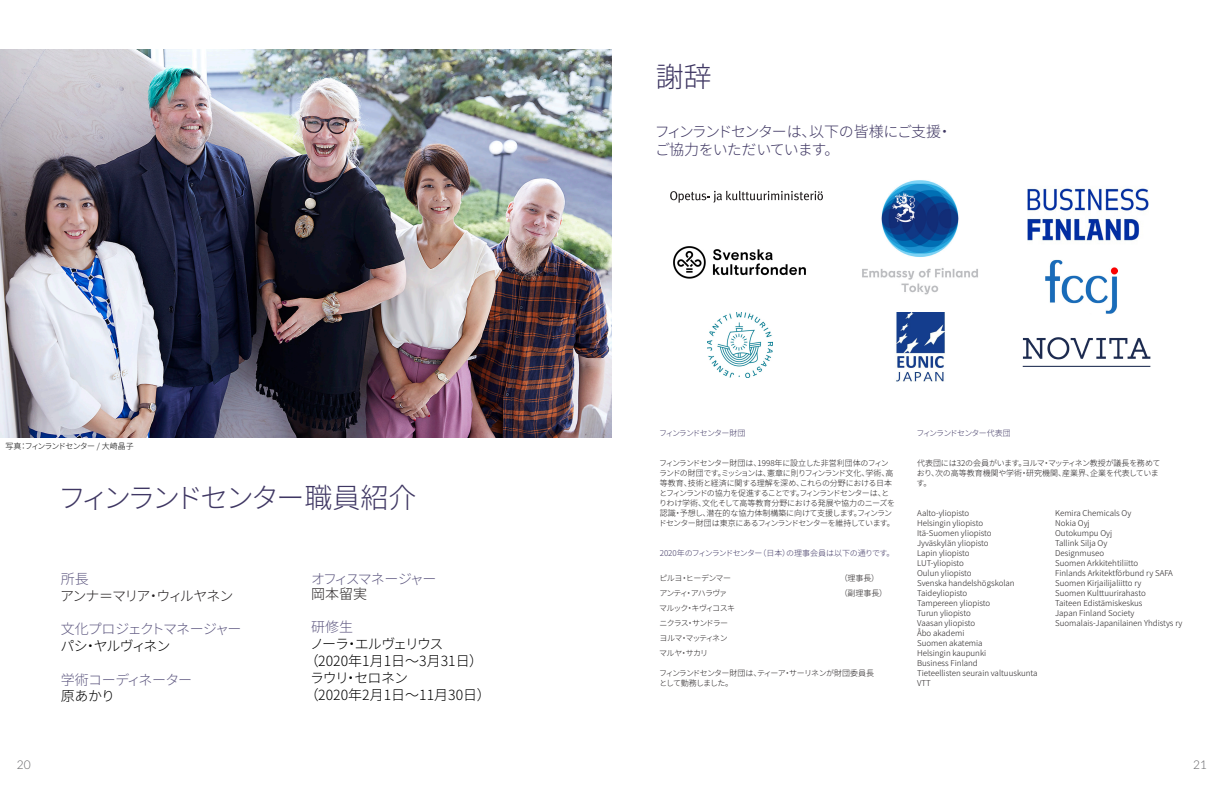
<style>
.page{position:relative;width:1224px;height:792px;background:#fff}
.page>*{position:absolute;margin:0;border:0;box-sizing:border-box;transform-origin:0 0}
.HeadingStyle{font:300 28px "Noto Sans CJ Kjp";letter-spacing:-.1em;color:#3f3763}
.HeadingStyle-2{font:300 15px "Noto Sans CJ Kjp";letter-spacing:-.09em;color:#3f3763}
.HeadingStyle-3{font:300 15px "Noto Sans CJ Kjp";letter-spacing:-.065em;color:#3f3763}
.Cultureheader{font:300 14px "Noto Sans CJ Kjp";color:#000}
.Finstituteheader{font:300 14px "Noto Sans CJ Kjp";letter-spacing:-.055em;color:#605a82}
.Cultureheader-2{font:300 14px "Noto Sans CJ Kjp";letter-spacing:-.12em;color:#231f20}
.Cultureheader-3{font:300 14px "Noto Sans CJ Kjp";letter-spacing:-.12em;color:#605a82}
.Cultureheader-4{font:300 14px "Noto Sans CJ Kjp";letter-spacing:-.13em;color:#000}
.Cultureheader-5{font:300 14px "Noto Sans CJ Kjp";letter-spacing:-.09em;color:#000}
.Cultureheader-6{font:300 14px "Noto Sans CJ Kjp";letter-spacing:-.08em;color:#231f20}
.t1{font:300 12px "Lato";color:#636366}
.Paragraph_Style_2{font:300 8px/10px "Noto Sans CJ Kjp";color:#231f20}
.Paragraph_Style_2-2{font:300 8px/10px "Noto Sans CJ Kjp";letter-spacing:-.055em;color:#231f20}
.Paragraph_Style_1{font:300 8px/10px "Noto Sans CJ Kjp";letter-spacing:-.015em;color:#231f20}
.Paragraph_Style_1-2{font:300 8px "Noto Sans CJ Kjp";letter-spacing:-.02em;color:#3f3763}
.Paragraph_Style_1-3{font:300 8px "Noto Sans CJ Kjp";letter-spacing:-.085em;color:#231f20}
.Paragraph_Style_1-4{font:300 8px "Noto Sans CJ Kjp";letter-spacing:-.065em;color:#231f20}
.Paragraph_Style_1-5{font:300 8px "Noto Sans CJ Kjp";letter-spacing:-.095em;color:#3f3763}
.Ingres{font:300 8px "Noto Sans CJ Kjp";letter-spacing:-.1em;color:#000}
.Paragraph_Style_1-6{font:300 8px "Noto Sans CJ Kjp";letter-spacing:-.11em;color:#231f20}
.Paragraph_Style_1-7{font:300 8px "Noto Sans CJ Kjp";letter-spacing:-.115em;color:#231f20}
.Paragraph_Style_1-8{font:300 8px "Noto Sans CJ Kjp";letter-spacing:-.13em;color:#231f20}
.Paragraph_Style_1-9{font:300 8px "Noto Sans CJ Kjp";letter-spacing:-.145em;color:#231f20}
.Paragraph_Style_1-10{font:300 8px "Noto Sans CJ Kjp";letter-spacing:-.105em;color:#231f20}
</style>
<div class="page">
<img style="left:0;top:50px;width:612px;height:387px">
<svg style="left:670px;top:191px;width:153px;height:12px"></svg>
<img style="left:673px;top:246px;width:133px;height:33px">
<img style="left:707px;top:313px;width:65px;height:64px">
<img style="left:1045px;top:260px;width:72px;height:54px">
<img style="left:1022px;top:337px;width:129px;height:30px">
<img style="left:862px;top:180px;width:116px;height:115px">
<img style="left:1028px;top:188px;width:121px;height:53px">
<img style="left:896px;top:312px;width:49px;height:70px">
<p class="HeadingStyle" style="left:656px;top:61px;width:57px">謝辞</p>
<p class="Ingres" style="left:5px;top:442px;width:130px">写真：フィンランドセンター / 大崎晶子</p>
<p class="HeadingStyle" style="left:58px;top:482px;width:360px">フィンランドセンター職員紹介</p>
<p class="Cultureheader-3" style="left:61px;top:571px;width:30px">所長</p>
<p class="Cultureheader-2" style="left:60px;top:588px;width:175px">アンナ＝マリア・ウィルヤネン</p>
<p class="Finstituteheader" style="left:61px;top:621px;width:196px">文化プロジェクトマネージャー　</p>
<p class="Cultureheader-5" style="left:60px;top:638px;width:112px">パシ・ヤルヴィネン</p>
<p class="Finstituteheader" style="left:61px;top:672px;width:147px">学術コーディネーター　</p>
<p class="Cultureheader" style="left:61px;top:688px;width:56px">原あかり</p>
<p class="Cultureheader-3" style="left:311px;top:571px;width:127px">オフィスマネージャー</p>
<p class="Cultureheader-6" style="left:311px;top:586px;width:57px">岡本留実</p>
<p class="Finstituteheader" style="left:311px;top:619px;width:43px">研修生</p>
<p class="Cultureheader-4" style="left:310px;top:636px;width:135px">ノーラ・エルヴェリウス</p>
<p class="Cultureheader" style="left:305px;top:653px;width:180px">（2020年1月1日〜3月31日）</p>
<p class="Cultureheader" style="left:310px;top:670px;width:99px">ラウリ・セロネン</p>
<p class="Cultureheader" style="left:305px;top:687px;width:187px">（2020年2月1日〜11月30日）</p>
<p class="HeadingStyle-2" style="left:655px;top:124px;width:299px">フィンランドセンターは、以下の皆様にご支援・</p>
<p class="HeadingStyle-3" style="left:655px;top:142px;width:186px">ご協力をいただいています。</p>
<p class="Paragraph_Style_1-5" style="left:659px;top:429px;width:88px">フィンランドセンター財団</p>
<p class="Paragraph_Style_2-2" style="left:659px;top:458px;width:238px">フィンランドセンター財団は、1998年に設立した非営利団体のフィンランドの財団です。ミッションは、憲章に則りフィンランド文化、学術、高等教育、技術と経済に関する理解を深め、これらの分野における日本とフィンランドの協力を促進することです。フィンランドセンターは、とりわけ学術、文化そして高等教育分野における発展や協力のニーズを認識・予想し、潜在的な協力体制構築に向けて支援します。フィンランドセンター財団は東京にあるフィンランドセンターを維持しています。</p>
<p class="Paragraph_Style_1-2" style="left:660px;top:549px;width:236px">2020年のフィンランドセンター（日本）の理事会員は以下の通りです。</p>
<p class="Paragraph_Style_1-4" style="left:660px;top:574px;width:73px">ピルヨ・ヒーデンマー</p>
<p class="Paragraph_Style_1-4" style="left:840px;top:574px;width:41px">（理事長）</p>
<p class="Paragraph_Style_1-7" style="left:659px;top:589px;width:69px">アンティ・アハラヴァ</p>
<p class="Paragraph_Style_1-4" style="left:840px;top:589px;width:49px">（副理事長）</p>
<p class="Paragraph_Style_1-6" style="left:659px;top:604px;width:77px">マルック・キヴィコスキ</p>
<p class="Paragraph_Style_1-8" style="left:660px;top:619px;width:70px">ニクラス・サンドラー</p>
<p class="Paragraph_Style_1-9" style="left:660px;top:634px;width:70px">ヨルマ・マッティネン</p>
<p class="Paragraph_Style_1-4" style="left:659px;top:649px;width:51px">マルヤ・サカリ</p>
<p class="Paragraph_Style_1-3" style="left:659px;top:669px;width:216px">フィンランドセンター財団は、ティーア・サーリネンが財団委員長</p>
<p class="Paragraph_Style_1-10" style="left:660px;top:679px;width:75px">として勤務しました。</p>
<p class="Paragraph_Style_1-5" style="left:916px;top:429px;width:96px">フィンランドセンター代表団</p>
<p class="Paragraph_Style_1" style="left:917px;top:458px;width:245px">代表団には32の会員がいます。ヨルマ・マッティネン教授が議長を務めており、次の高等教育機関や学術・研究機関、産業界、企業を代表しています。</p>
<p class="Paragraph_Style_2" style="left:917px;top:508px;width:76px">Aalto-yliopisto<br>Helsingin yliopisto<br>Itä-Suomen yliopisto</p>
<p class="Paragraph_Style_2" style="left:917px;top:538px;width:73px">Jyväskylän yliopisto<br>Lapin yliopisto<br>LUT-yliopisto</p>
<p class="Paragraph_Style_2" style="left:917px;top:568px;width:56px">Oulun yliopisto</p>
<p class="Paragraph_Style_2" style="left:917px;top:578px;width:99px">Svenska handelshögskolan<br>Taideyliopisto</p>
<p class="Paragraph_Style_2" style="left:917px;top:598px;width:75px">Tampereen yliopisto</p>
<p class="Paragraph_Style_2" style="left:917px;top:608px;width:60px">Turun yliopisto<br>Vaasan yliopisto<br>Åbo akademi</p>
<p class="Paragraph_Style_2" style="left:917px;top:638px;width:67px">Suomen akatemia</p>
<p class="Paragraph_Style_2" style="left:917px;top:648px;width:71px">Helsingin kaupunki</p>
<p class="Paragraph_Style_2" style="left:917px;top:658px;width:62px">Business Finland</p>
<p class="Paragraph_Style_2" style="left:917px;top:668px;width:122px">Tieteellisten seurain valtuuskunta</p>
<p class="Paragraph_Style_2" style="left:917px;top:678px;width:15px">VTT</p>
<p class="Paragraph_Style_2" style="left:1055px;top:508px;width:78px">Kemira Chemicals Oy</p>
<p class="Paragraph_Style_2" style="left:1055px;top:518px;width:36px">Nokia Oyj</p>
<p class="Paragraph_Style_2" style="left:1055px;top:528px;width:59px">Outokumpu Oyj</p>
<p class="Paragraph_Style_2" style="left:1055px;top:538px;width:54px">Tallink Silja Oy</p>
<p class="Paragraph_Style_2" style="left:1055px;top:548px;width:119px">Designmuseo<br>Suomen Arkkitehtiliitto<br>Finlands Arkitektförbund ry SAFA</p>
<p class="Paragraph_Style_2" style="left:1055px;top:578px;width:88px">Suomen Kirjailijaliitto ry</p>
<p class="Paragraph_Style_2" style="left:1055px;top:588px;width:92px">Suomen Kulttuurirahasto</p>
<p class="Paragraph_Style_2" style="left:1055px;top:598px;width:89px">Taiteen Edistämiskeskus</p>
<p class="Paragraph_Style_2" style="left:1055px;top:608px;width:81px">Japan Finland Society</p>
<p class="Paragraph_Style_2" style="left:1055px;top:618px;width:129px">Suomalais-Japanilainen Yhdistys ry</p>
<h3 class="t1" style="left:17px;top:757px;width:15px">20</h3>
<h3 class="t1" style="left:1193px;top:757px;width:15px">21</h3>
</div>
